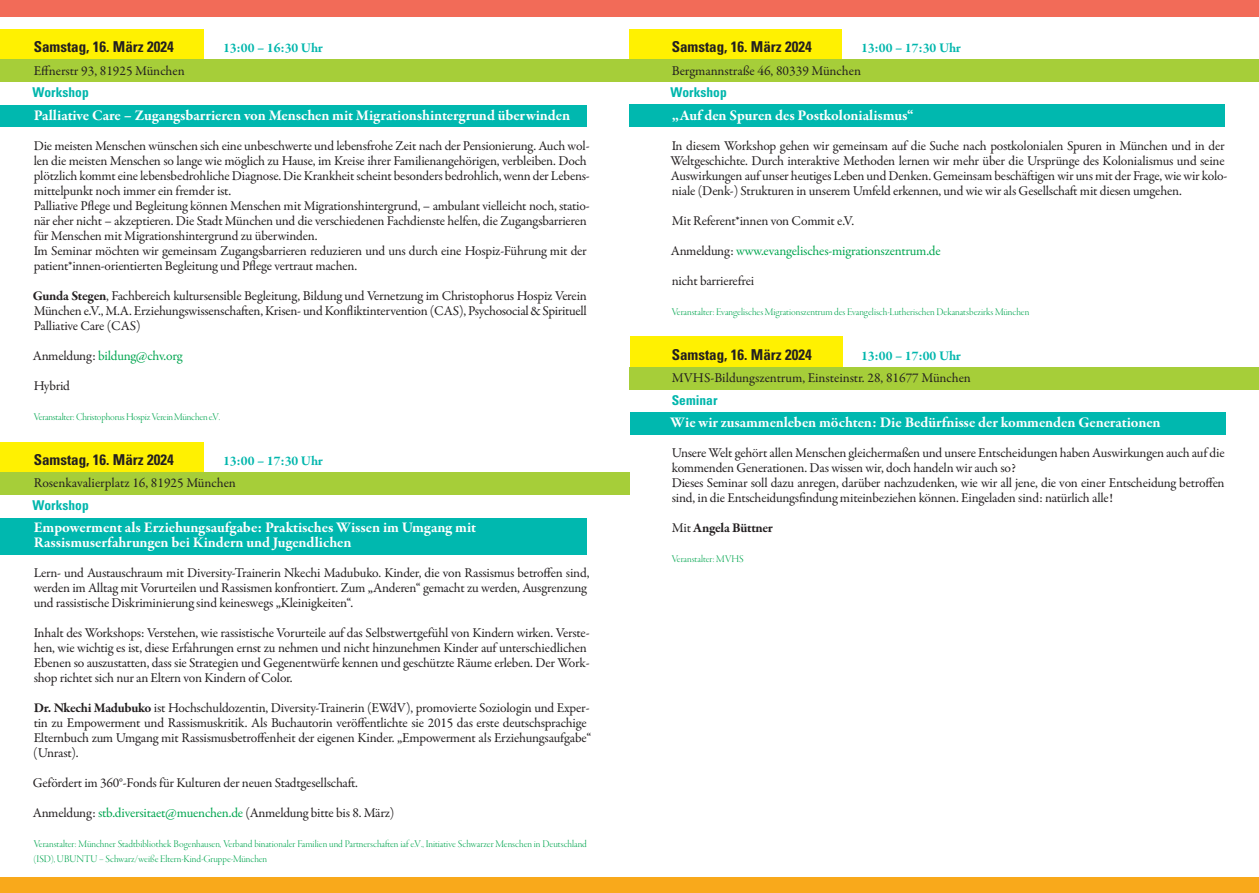
<style>
.page{position:relative;width:1259px;height:893px;background:#fff}
.page>*{position:absolute;margin:0;border:0;box-sizing:border-box;transform-origin:0 0}
.t1{font:700 15px/15px "Garamond Premr Pro";letter-spacing:-.01em;color:#fff}
.t2{font:700 condensed 15px "Univers";color:#231f20}
.t3{font:13.5px/15px "Garamond Premr Pro";letter-spacing:-.015em;color:#231f20}
.t4{font:13.5px "Garamond Premr Pro";letter-spacing:-.015em;color:#00a54f}
.t5{font:700 13.5px "Garamond Premr Pro";color:#00b6ac}
.t6{font:700 condensed 13.5px "Univers";color:#00b6ac}
.t7{font:700 13.5px "Garamond Premr Pro";letter-spacing:-.02em;color:#231f20}
.t8{font:10.5px/15px "Garamond Premr Pro Lt Disp";color:#00a54f}
.s1{font-weight:700}
.s2{color:#231f20}
.s3{color:#00a54f}
.s4{font-weight:400}
</style>
<div class="page">
<div style="left:0;top:877px;width:1259px;height:16px;background:#f9a91b"></div>
<div style="left:0;top:0;width:1259px;height:17px;background:#f26b58"></div>
<div style="left:0;top:442px;width:204px;height:30px;background:#fff101"></div>
<div style="left:0;top:518px;width:587px;height:36px;background:#00b8af"></div>
<div style="left:0;top:472px;width:629px;height:23px;background:#a6ce39"></div>
<div style="left:0;top:29px;width:204px;height:30px;background:#fff101"></div>
<div style="left:0;top:105px;width:586px;height:22px;background:#00b8af"></div>
<div style="left:0;top:59px;width:629px;height:23px;background:#a6ce39"></div>
<div style="left:629px;top:29px;width:213px;height:30px;background:#fff101"></div>
<div style="left:629px;top:337px;width:213px;height:30px;background:#fff101"></div>
<div style="left:629px;top:105px;width:596px;height:22px;background:#00b8af"></div>
<div style="left:630px;top:412px;width:595px;height:22px;background:#00b8af"></div>
<div style="left:629px;top:59px;width:630px;height:23px;background:#a6ce39"></div>
<div style="left:629px;top:367px;width:630px;height:22px;background:#a6ce39"></div>
<p class="t2" style="left:34px;top:41px;width:141px">Samstag, 16. März 2024</p>
<p class="t5" style="left:223px;top:42px;width:101px">13:00 – 16:30 Uhr</p>
<p class="t3" style="left:34px;top:64px;width:152px">Effnerstr 93, 81925 München</p>
<p class="t6" style="left:33px;top:88px;width:58px">Workshop</p>
<p class="t1" style="left:34px;top:109px;width:538px">Palliative Care – Zugangsbarrieren von Menschen mit Migrationshintergrund überwinden</p>
<p class="t3" style="left:34px;top:139px;width:557px">Die meisten Menschen wünschen sich eine unbeschwerte und lebensfrohe Zeit nach der Pensionierung. Auch wol&shy;len die meisten Menschen so lange wie möglich zu Hause, im Kreise ihrer Familienangehörigen, verbleiben. Doch plötzlich kommt eine lebensbedrohliche Diagnose. Die Krankheit scheint besonders bedrohlich, wenn der Lebens&shy;mittelpunkt noch immer ein fremder ist.<br>Palliative Pflege und Begleitung können Menschen mit Migrationshintergrund, – ambulant vielleicht noch, statio&shy;när eher nicht – akzeptieren. Die Stadt München und die verschiedenen Fachdienste helfen, die Zugangsbarrieren für Menschen mit Migrationshintergrund zu überwinden.<br>Im Seminar möchten wir gemeinsam Zugangsbarrieren reduzieren und uns durch eine Hospiz-Führung mit der patient*innen-orientierten Begleitung und Pflege vertraut machen.</p>
<p class="t3" style="left:33px;top:289px;width:555px;text-align:justify"><span class="s1">Gunda Stegen</span>, Fachbereich kultursensible Begleitung, Bildung und Vernetzung im Christophorus Hospiz Verein München e.V., M.A. Erziehungswissenschaften, Krisen- und Konfliktintervention (CAS), Psychosocial&amp; Spirituell Palliative Care (CAS)</p>
<p class="t4" style="left:33px;top:350px;width:151px"><span class="s2">Anmeldung:</span> bildung@chv.org</p>
<p class="t3" style="left:34px;top:379px;width:38px">Hybrid</p>
<p class="t8" style="left:34px;top:410px;width:188px">Veranstalter:ChristophorusHospizVereinMünchen e.V.</p>
<p class="t2" style="left:34px;top:454px;width:141px">Samstag, 16. März 2024</p>
<p class="t5" style="left:223px;top:455px;width:101px">13:00 – 17:30 Uhr</p>
<p class="t3" style="left:34px;top:477px;width:204px">Rosenkavalierplatz 16, 81925 München</p>
<p class="t6" style="left:33px;top:500px;width:58px">Workshop</p>
<p class="t1" style="left:34px;top:521px;width:444px">Empowerment als Erziehungsaufgabe: Praktisches Wissen im Umgang mit<br>Rassismuserfahrungen bei Kindern und Jugendlichen</p>
<p class="t3" style="left:34px;top:567px;width:557px">Lern- und Austauschraum mit Diversity-Trainerin Nkechi Madubuko. Kinder, die von Rassismus betroffen sind, werden im Alltag mit Vorurteilen und Rassismen konfrontiert. Zum „Anderen“ gemacht zu werden, Ausgrenzung und rassistische Diskriminierung sind keineswegs „Kleinigkeiten“.</p>
<p class="t3" style="left:34px;top:627px;width:557px">Inhalt des Workshops: Verstehen, wie rassistische Vorurteile auf das Selbstwertgefühl von Kindern wirken. Verste&shy;hen, wie wichtig es ist, diese Erfahrungen ernst zu nehmen und nicht hinzunehmen Kinder auf unterschiedlichen Ebenen so auszustatten, dass sie Strategien und Gegenentwürfe kennen und geschützte Räume erleben. Der Work&shy;shop richtet sich nur an Eltern von Kindern of Color.</p>
<p class="t3" style="left:33px;top:702px;width:560px"><span class="s1">Dr. Nkechi Madubuko</span> ist Hochschuldozentin, Diversity-Trainerin (EWdV), promovierte Soziologin und Exper&shy;tin zu Empowerment und Rassismuskritik. Als Buchautorin veröffentlichte sie 2015 das erste deutschsprachige Elternbuch zum Umgang mit Rassismusbetroffenheit der eigenen Kinder. „Empowerment als Erziehungsaufgabe“ (Unrast).</p>
<p class="t3" style="left:33px;top:777px;width:327px">Gefördert im 360°-Fonds für Kulturen der neuen Stadtgesellschaft.</p>
<p class="t3" style="left:33px;top:807px;width:363px">Anmeldung: <span class="s3">stb.diversitaet@muenchen.de</span> (Anmeldung bitte bis 8. März)</p>
<p class="t8" style="left:33px;top:837px;width:555px">Veranstalter: Münchner Stadtbibliothek Bogenhausen, Verband binationaler Familien und Partnerschaften iaf e.V., Initiative Schwarzer Menschen in Deutschland (ISD), UBUNTU – Schwarz/weiße Eltern-Kind-Gruppe-München</p>
<p class="t2" style="left:672px;top:41px;width:141px">Samstag, 16. März 2024</p>
<p class="t5" style="left:861px;top:42px;width:101px">13:00 – 17:30 Uhr</p>
<p class="t3" style="left:672px;top:64px;width:191px">Bergmannstraße 46, 80339 München</p>
<p class="t6" style="left:670px;top:88px;width:58px">Workshop</p>
<p class="t1" style="left:672px;top:109px;width:243px">„Auf den Spuren des Postkolonialismus“</p>
<p class="t3" style="left:670px;top:139px;width:558px">In diesem Workshop gehen wir gemeinsam auf die Suche nach postkolonialen Spuren in München und in der Weltgeschichte. Durch interaktive Methoden lernen wir mehr über die Ursprünge des Kolonialismus und seine Auswirkungen auf unser heutiges Leben und Denken. Gemeinsam beschäftigen wir uns mit der Frage, wie wir kolo&shy;niale (Denk-) Strukturen in unserem Umfeld erkennen, und wie wir als Gesellschaft mit diesen umgehen.</p>
<p class="t3" style="left:672px;top:214px;width:184px">Mit Referent*innen von Commit e.V.</p>
<p class="t4" style="left:671px;top:245px;width:271px"><span class="s2">Anmeldung:</span> www.evangelisches-migrationszentrum.de</p>
<p class="t3" style="left:672px;top:274px;width:84px">nicht barrierefrei</p>
<p class="t8" style="left:672px;top:305px;width:359px">Veranstalter: Evangelisches Migrationszentrum des Evangelisch-Lutherischen Dekanatsbezirks München</p>
<p class="t2" style="left:672px;top:349px;width:141px">Samstag, 16. März 2024</p>
<p class="t5" style="left:861px;top:350px;width:101px">13:00 – 17:00 Uhr</p>
<p class="t3" style="left:672px;top:372px;width:301px">MVHS-Bildungszentrum, Einsteinstr. 28, 81677 München</p>
<p class="t6" style="left:672px;top:395px;width:47px">Seminar</p>
<p class="t1" style="left:670px;top:416px;width:492px">Wie wir zusammenleben möchten: Die Bedürfnisse der kommenden Generationen</p>
<p class="t3" style="left:672px;top:447px;width:554px">Unsere Welt gehört allen Menschen gleichermaßen und unsere Entscheidungen haben Auswirkungen auch auf die kommenden Generationen. Das wissen wir, doch handeln wir auch so?<br>Dieses Seminar soll dazu anregen, darüber nachzudenken, wie wir all jene, die von einer Entscheidung betroffen sind, in die Entscheidungsfindung miteinbeziehen können. Eingeladen sind: natürlich alle!</p>
<p class="t7" style="left:672px;top:522px;width:103px"><span class="s4">Mit</span> Angela Büttner</p>
<p class="t8" style="left:672px;top:552px;width:74px">Veranstalter: MVHS</p>
</div>
